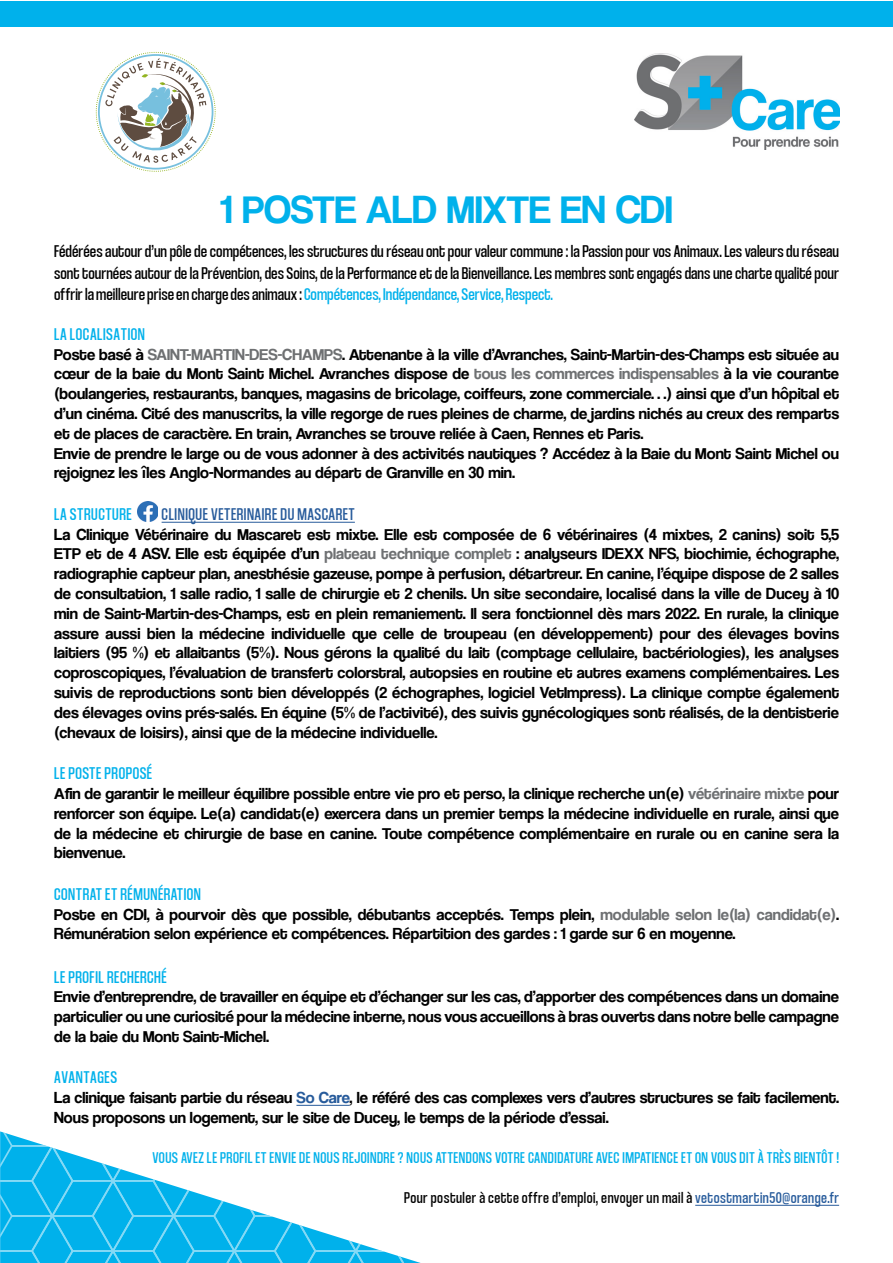
<style>
.page{position:relative;width:893px;height:1263px;background:#fff}
.page>*{position:absolute;margin:0;border:0;box-sizing:border-box;transform-origin:0 0}
.t1{font:40.5px "Coolvetica Rg";color:#00b1eb}
.t2{font:18px/21.6px "Coolvetica Condensed Rg";color:#000;text-align:justify}
.t3{font:18px "Coolvetica Condensed Rg";letter-spacing:.03em;color:#00b1eb}
.t4{font:18px "Coolvetica Condensed Rg";letter-spacing:.03em;color:#275b9b}
.t5{font:16.5px/19.8px "Coolvetica Rg";color:#000;text-align:justify}
.t6{font:16.5px "Coolvetica Condensed Rg";letter-spacing:.03em;color:#00b1eb}
.t7{font:16.5px "Coolvetica Condensed Rg";letter-spacing:.03em;color:#000}
.s1{color:#00b1eb}
.s2{color:#6e7072}
.s3{color:#275b9b}
</style>
<div class="page">
<svg style="left:0;top:1131px;width:421px;height:132px"></svg>
<div style="left:0;top:1px;width:893px;height:25px;background:#00b1eb"></div>
<hr style="left:162px;top:522px;width:193px;height:1px;background:#275b9b">
<hr style="left:296px;top:1105px;width:54px;height:1px;background:#275b9b">
<hr style="left:695px;top:1205px;width:144px;height:1px;background:#275b9b">
<img style="left:635px;top:54px;width:205px;height:96px">
<img style="left:138px;top:501px;width:20px;height:20px">
<svg style="left:96px;top:52px;width:120px;height:120px"></svg>
<p class="t1" style="left:221px;top:186px;width:453px">1 POSTE ALD MIXTE EN CDI</p>
<p class="t2" style="left:54px;top:240px;width:786px">Fédérées autour d’un pôle de compétences, les structures du réseau ont pour valeur commune : la Passion pour vos Animaux. Les valeurs du réseau sont tournées autour de la Prévention, des Soins, de la Performance et de la Bienveillance. Les membres sont engagés dans une charte qualité pour offrir la meilleure prise en charge des animaux : <span class="s1">Compétences, Indépendance, Service, Respect.</span></p>
<p class="t3" style="left:54px;top:323px;width:92px">LA LOCALISATION</p>
<p class="t5" style="left:54px;top:344px;width:786px">Poste basé à <span class="s2">SAINT-MARTIN-DES-CHAMPS</span>. Attenante à la ville d’Avranches, Saint-Martin-des-Champs est située au cœur de la baie du Mont Saint Michel. Avranches dispose de <span class="s2">tous les commerces indispensables</span> à la vie courante (boulangeries, restaurants, banques, magasins de bricolage, coiffeurs, zone commerciale…) ainsi que d’un hôpital et d’un cinéma. Cité des manuscrits, la ville regorge de rues pleines de charme, de jardins nichés au creux des remparts et de places de caractère. En train, Avranches se trouve reliée à Caen, Rennes et Paris.</p>
<p class="t5" style="left:54px;top:443px;width:786px">Envie de prendre le large ou de vous adonner à des activités nautiques ? Accédez à la Baie du Mont Saint Michel ou rejoignez les îles Anglo-Normandes au départ de Granville en 30 min.</p>
<p class="t3" style="left:54px;top:503px;width:79px">LA STRUCTURE</p>
<p class="t4" style="left:162px;top:503px;width:195px">CLINIQUE VETERINAIRE DU MASCARET</p>
<p class="t5" style="left:54px;top:524px;width:787px">La Clinique Vétérinaire du Mascaret est mixte. Elle est composée de 6 vétérinaires (4 mixtes, 2 canins) soit 5,5<br>ETP et de 4 ASV. Elle est équipée d’un <span class="s2">plateau technique complet</span> : analyseurs IDEXX NFS, biochimie, échographe, radiographie capteur plan, anesthésie gazeuse, pompe à perfusion, détartreur. En canine, l’équipe dispose de 2 salles de consultation, 1 salle radio, 1 salle de chirurgie et 2 chenils. Un site secondaire, localisé dans la ville de Ducey à 10 min de Saint-Martin-des-Champs, est en plein remaniement. Il sera fonctionnel dès mars 2022. En rurale, la clinique assure aussi bien la médecine individuelle que celle de troupeau (en développement) pour des élevages bovins laitiers (95 %) et allaitants (5%). Nous gérons la qualité du lait (comptage cellulaire, bactériologies), les analyses coproscopiques, l’évaluation de transfert colorstral, autopsies en routine et autres examens complémentaires. Les suivis de reproductions sont bien développés (2 échographes, logiciel VetImpress). La clinique compte également des élevages ovins prés-salés. En équine (5% de l’activité), des suivis gynécologiques sont réalisés, de la dentisterie (chevaux de loisirs), ainsi que de la médecine individuelle.</p>
<p class="t3" style="left:54px;top:762px;width:100px">LE POSTE PROPOSÉ</p>
<p class="t5" style="left:54px;top:783px;width:786px">Afin de garantir le meilleur équilibre possible entre vie pro et perso, la clinique recherche un(e) <span class="s2">vétérinaire mixte</span> pour renforcer son équipe. Le(a) candidat(e) exercera dans un premier temps la médecine individuelle en rurale, ainsi que de la médecine et chirurgie de base en canine. Toute compétence complémentaire en rurale ou en canine sera la bienvenue.</p>
<p class="t3" style="left:54px;top:882px;width:148px">CONTRAT ET RÉMUNÉRATION</p>
<p class="t5" style="left:54px;top:904px;width:786px">Poste en CDI, à pourvoir dès que possible, débutants acceptés. Temps plein, <span class="s2">modulable selon le(la) candidat(e)</span>.<br>Rémunération selon expérience et compétences. Répartition des gardes : 1 garde sur 6 en moyenne.</p>
<p class="t3" style="left:54px;top:965px;width:114px">LE PROFIL RECHERCHÉ</p>
<p class="t5" style="left:54px;top:987px;width:786px">Envie d’entreprendre, de travailler en équipe et d’échanger sur les cas, d’apporter des compétences dans un domaine particulier ou une curiosité pour la médecine interne, nous vous accueillons à bras ouverts dans notre belle campagne de la baie du Mont Saint-Michel.</p>
<p class="t3" style="left:54px;top:1066px;width:64px">AVANTAGES</p>
<p class="t5" style="left:54px;top:1087px;width:786px">La clinique faisant partie du réseau <span class="s3">So Care</span>, le référé des cas complexes vers d’autres structures se fait facilement.<br>Nous proposons un logement, sur le site de Ducey, le temps de la période d’essai.</p>
<p class="t6" style="left:152px;top:1147px;width:688px">VOUS AVEZ LE PROFIL ET ENVIE DE NOUS REJOINDRE ? NOUS ATTENDONS VOTRE CANDIDATURE AVEC IMPATIENCE ET ON VOUS DIT À TRÈS BIENTÔT !</p>
<p class="t7" style="left:404px;top:1187px;width:436px">Pour postuler à cette offre d’emploi, envoyer un mail à <span class="s3">vetostmartin50@orange.fr</span></p>
</div>
